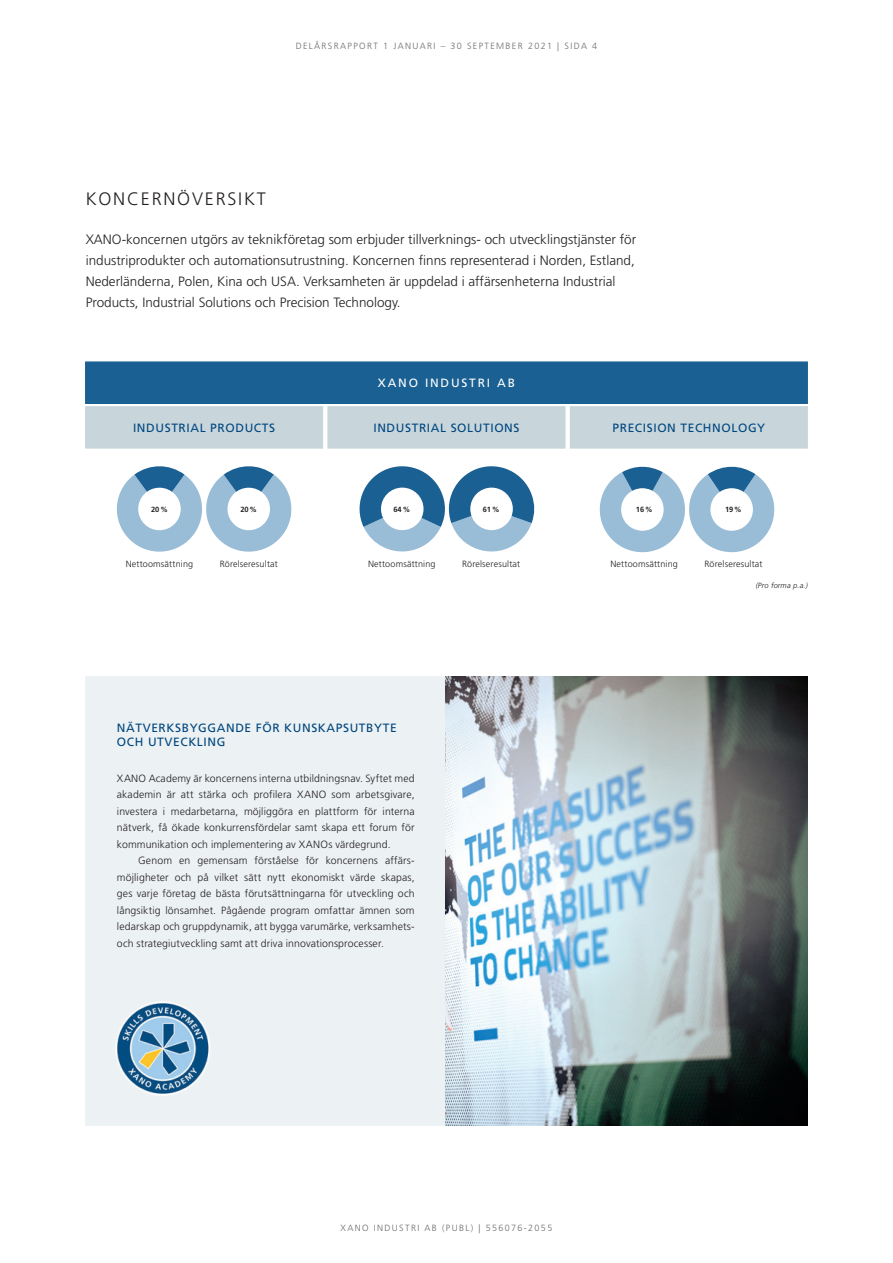
<style>
.page{position:relative;width:893px;height:1263px;background:#fff}
.page>*{position:absolute;margin:0;border:0;box-sizing:border-box;transform-origin:0 0}
.t1{font:300 18px "Frutiger";letter-spacing:.1em;color:#231f20}
.t2{font:300 13.5px/21px "Frutiger";color:#231f20}
.t3{font:12px/14.4px "Frutiger";letter-spacing:.05em;color:#00467e}
.t4{font:12px "Frutiger";letter-spacing:.15em;color:#fff}
.t5{font:300 10.5px/16.5px "Frutiger";letter-spacing:.01em;color:#231f20;text-align:justify}
.t6{font:300 9px "Frutiger";letter-spacing:.02em;color:#231f20}
.t7{font:300 9px "Frutiger";letter-spacing:.15em;color:#6c6d70}
.t8{font:700 7.5px "Frutiger";color:#231f20}
.t9{font:italic 300 7.5px "Frutiger";letter-spacing:.02em;color:#231f20}
</style>
<div class="page">
<div style="left:85px;top:676px;width:361px;height:450px;background:#ecf1f3"></div>
<svg style="left:85px;top:361px;width:723px;height:88px;background:#769eb9"></svg>
<svg style="left:599px;top:466px;width:176px;height:87px"></svg>
<div style="left:621px;top:488px;width:43px;height:43px;background:#fff;border-radius:50%"></div>
<div style="left:710px;top:488px;width:43px;height:43px;background:#fff;border-radius:50%"></div>
<svg style="left:116px;top:466px;width:176px;height:86px"></svg>
<div style="left:138px;top:488px;width:43px;height:42px;background:#fff;border-radius:50%"></div>
<div style="left:227px;top:488px;width:43px;height:42px;background:#fff;border-radius:50%"></div>
<svg style="left:359px;top:466px;width:176px;height:86px"></svg>
<div style="left:381px;top:488px;width:42px;height:42px;background:#fff;border-radius:50%"></div>
<div style="left:470px;top:488px;width:43px;height:42px;background:#fff;border-radius:50%"></div>
<img style="left:446px;top:676px;width:362px;height:450px">
<img style="left:110px;top:996px;width:106px;height:105px">
<p class="t7" style="left:296px;top:41px;width:303px">DELÅRSRAPPORT 1 JANUARI – 30 SEPTEMBER 2021 | SIDA 4</p>
<h1 class="t1" style="left:86px;top:188px;width:182px">KONCERNÖVERSIKT</h1>
<p class="t2" style="left:86px;top:229px;width:552px">XANO-koncernen utgörs av teknikföretag som erbjuder tillverknings- och utvecklingstjänster för industriprodukter och automationsutrustning. Koncernen finns representerad i Norden, Estland, Nederländerna, Polen, Kina och USA. Verksamheten är uppdelad i affärsenheterna Industrial Products, Industrial Solutions och Precision Technology.</p>
<p class="t4" style="left:378px;top:376px;width:139px">XANO INDUSTRI AB</p>
<p class="t3" style="left:133px;top:420px;width:144px">INDUSTRIAL PRODUCTS</p>
<p class="t3" style="left:373px;top:420px;width:148px">INDUSTRIAL SOLUTIONS</p>
<p class="t3" style="left:612px;top:420px;width:154px">PRECISION TECHNOLOGY</p>
<p class="t8" style="left:151px;top:505px;width:18px">20%</p>
<p class="t8" style="left:240px;top:505px;width:18px">20%</p>
<p class="t6" style="left:126px;top:558px;width:69px">Nettoomsättning</p>
<p class="t6" style="left:220px;top:558px;width:60px">Rörelseresultat</p>
<p class="t8" style="left:393px;top:505px;width:18px">64%</p>
<p class="t8" style="left:483px;top:505px;width:18px">61%</p>
<p class="t6" style="left:368px;top:558px;width:69px">Nettoomsättning</p>
<p class="t6" style="left:462px;top:558px;width:60px">Rörelseresultat</p>
<p class="t3" style="left:117px;top:721px;width:281px">NÄTVERKSBYGGANDE FÖR KUNSKAPSUTBYTE<br>OCH UTVECKLING</p>
<p class="t5" style="left:117px;top:770px;width:299px">XANO Academy är koncernens interna utbildningsnav. Syftet med akademin är att stärka och profilera XANO som arbetsgivare, investera i medarbetarna, möjliggöra en plattform för interna nätverk, få ökade konkurrensfördelar samt skapa ett forum för kommunikation och implementering av XANOs värdegrund.</p>
<p class="t5" style="left:117px;top:852px;width:299px;text-indent:21px">Genom en gemensam förståelse för koncernens affärs&shy;möjligheter och på vilket sätt nytt ekonomiskt värde skapas, ges varje företag de bästa förutsättningarna för utveckling och långsiktig lönsamhet. Pågående program omfattar ämnen som ledarskap och gruppdynamik, att bygga varumärke, verksamhets&shy;och strategiutveckling samt att driva innovationsprocesser.</p>
<p class="t8" style="left:636px;top:505px;width:18px">16%</p>
<p class="t8" style="left:725px;top:505px;width:18px">19%</p>
<p class="t6" style="left:610px;top:558px;width:69px">Nettoomsättning</p>
<p class="t6" style="left:704px;top:558px;width:60px">Rörelseresultat</p>
<p class="t9" style="left:756px;top:581px;width:54px">(Pro forma p.a.)</p>
<p class="t7" style="left:341px;top:1223px;width:213px">XANO INDUSTRI AB (PUBL) | 556076-2055</p>
</div>
